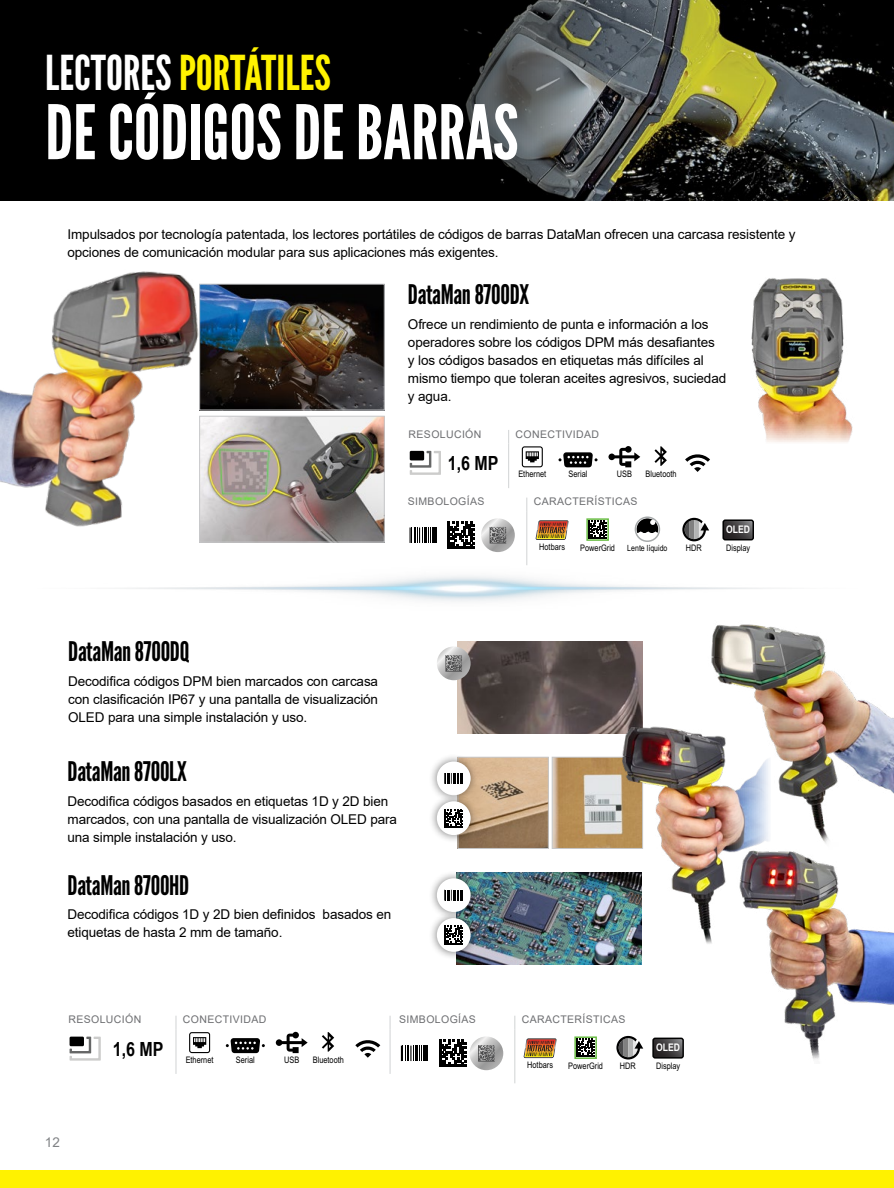
<style>
.page{position:relative;width:894px;height:1188px;background:#fff}
.page>*{position:absolute;margin:0;border:0;box-sizing:border-box;transform-origin:0 0}
.t1{font:75px "League Gothic";color:#fff}
.t2{font:48px "League Gothic";color:#fff200}
.t3{font:27px "League Gothic";letter-spacing:-.01em;color:#000}
.t4{font:13.5px/18px "Arial";letter-spacing:-.01em;color:#000}
.t5{font:13.5px "Arial";color:#808285}
.t6{font:10.5px "Arial";letter-spacing:.035em;color:#6d6e71}
.t7{font:700 10.5px "Arial Narrow";color:#fff}
.t8{font:9px "Arial Narrow";color:#000}
.t9{font:8.55px "Arial Narrow";color:#000}
.s1{color:#fff}
</style>
<div class="page">
<img style="left:609px;top:0;width:284px;height:201px">
<svg style="left:0;top:0;width:609px;height:201px;background:#101011"></svg>
<div style="left:0;top:1171px;width:893px;height:17px;background:#fff200"></div>
<img style="left:231px;top:286px;width:151px;height:122px">
<img style="left:231px;top:418px;width:151px;height:122px">
<div style="left:199px;top:416px;width:185px;height:126px;border:1px solid #c7c8ca"></div>
<svg style="left:175px;top:1016px;width:1px;height:13px"></svg>
<hr style="left:175px;top:1029px;width:1px;height:45px;background:#d1d3d4">
<svg style="left:389px;top:1016px;width:1px;height:13px"></svg>
<hr style="left:389px;top:1029px;width:1px;height:45px;background:#d1d3d4">
<svg style="left:69px;top:1036px;width:32px;height:25px"></svg>
<svg style="left:189px;top:1032px;width:76px;height:22px"></svg>
<svg style="left:275px;top:1032px;width:60px;height:22px"></svg>
<svg style="left:355px;top:1040px;width:25px;height:18px"></svg>
<svg style="left:508px;top:430px;width:1px;height:14px"></svg>
<hr style="left:508px;top:444px;width:1px;height:44px;background:#d1d3d4">
<svg style="left:409px;top:450px;width:32px;height:25px"></svg>
<svg style="left:521px;top:446px;width:77px;height:22px"></svg>
<svg style="left:608px;top:446px;width:59px;height:22px"></svg>
<svg style="left:685px;top:454px;width:24px;height:18px"></svg>
<img style="left:0;top:271px;width:231px;height:319px">
<svg style="left:526px;top:498px;width:1px;height:13px"></svg>
<hr style="left:526px;top:511px;width:1px;height:54px;background:#d1d3d4">
<svg style="left:409px;top:521px;width:66px;height:28px"></svg>
<svg style="left:481px;top:518px;width:33px;height:34px"></svg>
<svg style="left:489px;top:527px;width:17px;height:17px"></svg>
<svg style="left:535px;top:516px;width:219px;height:26px"></svg>
<div style="left:722px;top:519px;width:31px;height:21px;border:2px solid #000;border-radius:2px"></div>
<img style="left:751px;top:278px;width:102px;height:164px">
<svg style="left:514px;top:1016px;width:1px;height:13px"></svg>
<hr style="left:514px;top:1029px;width:1px;height:54px;background:#d1d3d4">
<svg style="left:400px;top:1039px;width:67px;height:28px"></svg>
<svg style="left:469px;top:1036px;width:34px;height:34px"></svg>
<svg style="left:478px;top:1045px;width:16px;height:17px"></svg>
<svg style="left:523px;top:1035px;width:161px;height:25px"></svg>
<div style="left:652px;top:1038px;width:31px;height:21px;border:2px solid #000;border-radius:2px"></div>
<img style="left:457px;top:641px;width:185px;height:92px">
<img style="left:711px;top:624px;width:182px;height:219px">
<img style="left:459px;top:759px;width:87px;height:88px">
<div style="left:457px;top:757px;width:91px;height:92px;border:1px solid #c7c8ca"></div>
<img style="left:553px;top:759px;width:66px;height:88px">
<div style="left:551px;top:757px;width:91px;height:92px;border:1px solid #c7c8ca"></div>
<img style="left:619px;top:724px;width:173px;height:226px">
<img style="left:456px;top:872px;width:185px;height:92px">
<img style="left:736px;top:849px;width:157px;height:211px">
<svg style="left:436px;top:647px;width:34px;height:33px"></svg>
<svg style="left:445px;top:655px;width:17px;height:17px"></svg>
<div style="left:429px;top:754px;width:50px;height:50px;background:#000;opacity:.5"></div>
<div style="left:436px;top:762px;width:34px;height:33px;background:#fff;border-radius:50%"></div>
<svg style="left:444px;top:773px;width:19px;height:11px"></svg>
<div style="left:429px;top:793px;width:50px;height:51px;background:#000;opacity:.5"></div>
<div style="left:436px;top:801px;width:34px;height:34px;background:#fff;border-radius:50%"></div>
<svg style="left:444px;top:809px;width:19px;height:19px"></svg>
<div style="left:429px;top:870px;width:50px;height:51px;background:#000;opacity:.5"></div>
<div style="left:436px;top:878px;width:34px;height:34px;background:#fff;border-radius:50%"></div>
<svg style="left:444px;top:890px;width:19px;height:11px"></svg>
<div style="left:429px;top:910px;width:50px;height:50px;background:#000;opacity:.5"></div>
<div style="left:436px;top:918px;width:34px;height:34px;background:#fff;border-radius:50%"></div>
<svg style="left:444px;top:925px;width:19px;height:19px"></svg>
<h2 class="t2" style="left:45px;top:45px;width:287px"><span class="s1">LECTORES</span> PORTÁTILES</h2>
<h1 class="t1" style="left:45px;top:88px;width:474px">DE CÓDIGOS DE BARRAS</h1>
<p class="t4" style="left:68px;top:226px;width:729px">Impulsados por tecnología patentada, los lectores portátiles de códigos de barras DataMan ofrecen una carcasa resistente y opciones de comunicación modular para sus aplicaciones más exigentes.</p>
<h3 class="t3" style="left:408px;top:278px;width:123px">DataMan 8700DX</h3>
<p class="t4" style="left:408px;top:315px;width:319px">Ofrece un rendimiento de punta e información a los operadores sobre los códigos DPM más desafiantes<br>y los códigos basados en etiquetas más difíciles al mismo tiempo que toleran aceites agresivos, suciedad y agua.</p>
<p class="t6" style="left:408px;top:427px;width:74px">RESOLUCIÓN</p>
<p class="t6" style="left:515px;top:427px;width:85px">CONECTIVIDAD</p>
<p class="t8" style="left:447px;top:467px;width:100px"><sup>1,6</sup> <sup>MP</sup> Ethernet</p>
<p class="t8" style="left:568px;top:467px;width:20px">Serial</p>
<p class="t8" style="left:616px;top:467px;width:17px">USB</p>
<p class="t8" style="left:645px;top:467px;width:33px">Bluetooth</p>
<p class="t6" style="left:407px;top:494px;width:78px">SIMBOLOGÍAS</p>
<p class="t6" style="left:533px;top:494px;width:105px">CARACTERÍSTICAS</p>
<p class="t8" style="left:539px;top:540px;width:27px">Hotbars</p>
<p class="t8" style="left:580px;top:541px;width:36px">PowerGrid</p>
<p class="t9" style="left:627px;top:542px;width:42px">Lente líquido</p>
<p class="t8" style="left:685px;top:541px;width:17px">HDR</p>
<p class="t8" style="left:725px;top:541px;width:26px">Display</p>
<p class="t7" style="left:726px;top:522px;width:25px">OLED</p>
<h3 class="t3" style="left:68px;top:635px;width:123px">DataMan 8700DQ</h3>
<p class="t4" style="left:68px;top:672px;width:311px;text-align:justify">Decodifica códigos DPM bien marcados con carcasa con clasificación IP67 y una pantalla de visualización OLED para una simple instalación y uso.</p>
<h3 class="t3" style="left:68px;top:756px;width:121px">DataMan 8700LX</h3>
<p class="t4" style="left:68px;top:792px;width:331px">Decodifica códigos basados en etiquetas 1D y 2D bien marcados, con una pantalla de visualización OLED para una simple instalación y uso.</p>
<h3 class="t3" style="left:68px;top:869px;width:123px">DataMan 8700HD</h3>
<p class="t4" style="left:68px;top:906px;width:325px">Decodifica códigos 1D y 2D bien definidos basados en etiquetas de hasta 2 mm de tamaño.</p>
<p class="t6" style="left:68px;top:1012px;width:74px">RESOLUCIÓN</p>
<p class="t6" style="left:183px;top:1012px;width:85px">CONECTIVIDAD</p>
<p class="t8" style="left:113px;top:1053px;width:102px"><sup>1,6</sup> <sup>MP</sup> Ethernet</p>
<p class="t8" style="left:236px;top:1053px;width:20px">Serial</p>
<p class="t8" style="left:284px;top:1053px;width:17px">USB</p>
<p class="t8" style="left:313px;top:1053px;width:33px">Bluetooth</p>
<p class="t5" style="left:45px;top:1133px;width:17px">12</p>
<p class="t6" style="left:399px;top:1012px;width:78px">SIMBOLOGÍAS</p>
<p class="t6" style="left:521px;top:1012px;width:105px">CARACTERÍSTICAS</p>
<p class="t8" style="left:527px;top:1058px;width:27px">Hotbars</p>
<p class="t8" style="left:568px;top:1059px;width:36px">PowerGrid</p>
<p class="t8" style="left:619px;top:1059px;width:17px">HDR</p>
<p class="t8" style="left:655px;top:1059px;width:26px">Display</p>
<p class="t7" style="left:656px;top:1040px;width:25px">OLED</p>
</div>
